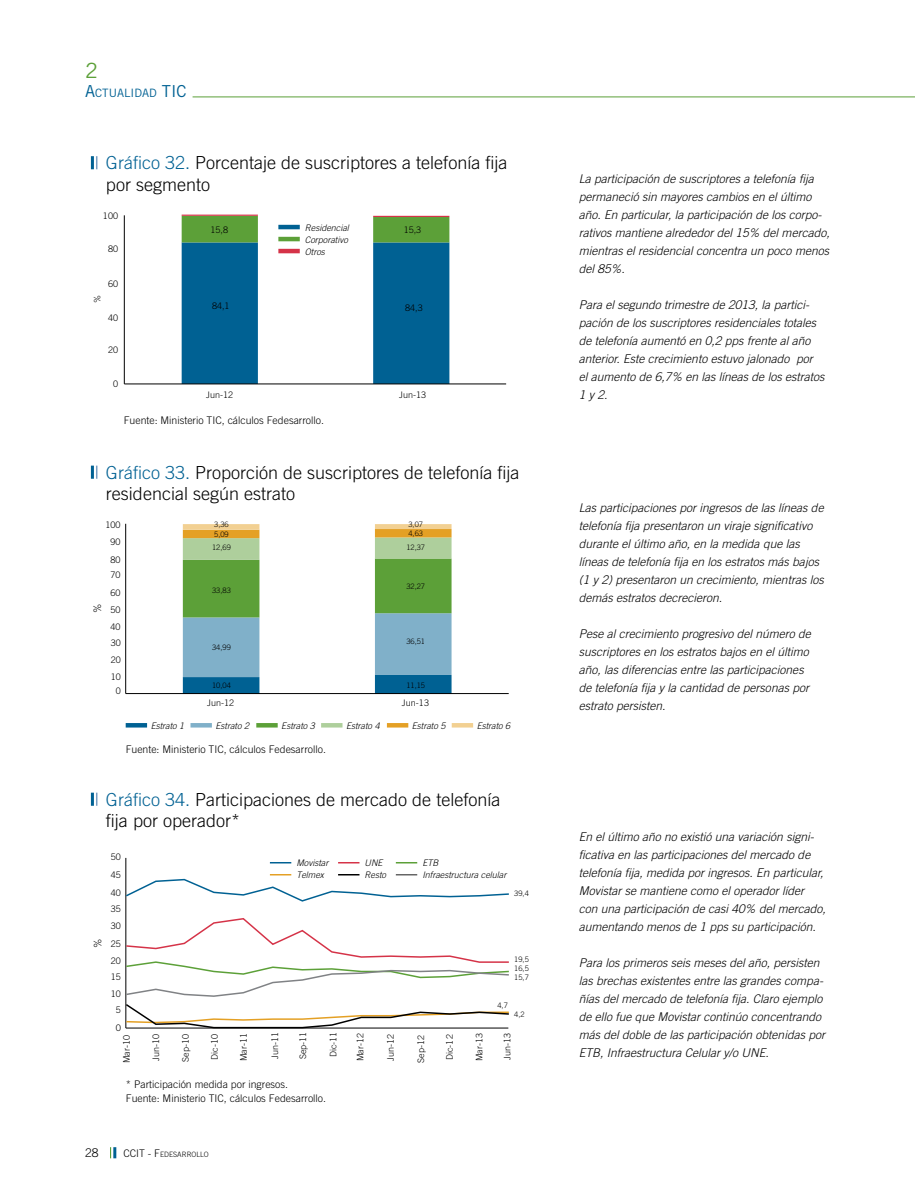
<style>
.page{position:relative;width:915px;height:1191px;background:#fff}
.page>*{position:absolute;margin:0;border:0;box-sizing:border-box;transform-origin:0 0}
.t1{font:21px "Trade Gothic";color:#5ca038}
.t2{font:300 18px/21.6px "Trade Gothic";color:#000}
.t3{font:italic 300 12px/18px "Trade Gothic";color:#000}
.t4{font:300 12px "Trade Gothic";color:#000}
.t5{font:11.55px "Trade Gothic";color:#006193}
.t6{font:300 10.5px/13.5px "Trade Gothic";color:#000}
.t7{font:italic 300 9px/12px "Trade Gothic";color:#000}
.t8{font:300 9px "Trade Gothic";color:#010101}
.t9{font:300 9px/16.2px "Trade Gothic";color:#000}
.t10{font:300 9px "Trade Gothic";color:#000;scale:1.04 1}
.t11{font:300 7.5px/9px "Trade Gothic";color:#000;text-align:justify}
.t12{font:300 7.35px "Trade Gothic";color:#000}
.s1{font-size:16.5px}
.s2{color:#006193}
.s3{font-size:10.5px}
</style>
<div class="page">
<svg style="left:110px;top:1147px;width:6px;height:11px"></svg>
<hr style="left:192px;top:96px;width:722px;height:1px;background:#5ca038">
<hr style="left:91px;top:465px;width:3px;height:14px;background:#006193">
<svg style="left:96px;top:465px;width:1px;height:14px"></svg>
<svg style="left:183px;top:524px;width:268px;height:171px"></svg>
<hr style="left:125px;top:524px;width:1px;height:169px;background:#000">
<hr style="left:126px;top:693px;width:382px;height:1px;background:#000">
<hr style="left:126px;top:723px;width:21px;height:4px;background:#006193">
<hr style="left:256px;top:723px;width:21px;height:4px;background:#5ca038">
<hr style="left:387px;top:723px;width:21px;height:4px;background:#e4a025">
<hr style="left:190px;top:723px;width:22px;height:4px;background:#80b0c9">
<hr style="left:321px;top:723px;width:21px;height:4px;background:#aecf9c">
<hr style="left:451px;top:723px;width:22px;height:4px;background:#f2d092">
<svg style="left:91px;top:792px;width:6px;height:13px"></svg>
<hr style="left:125px;top:858px;width:1px;height:170px;background:#000">
<svg style="left:125px;top:917px;width:384px;height:112px"></svg>
<svg style="left:270px;top:862px;width:21px;height:1px"></svg>
<svg style="left:338px;top:862px;width:21px;height:1px"></svg>
<svg style="left:395px;top:862px;width:22px;height:1px"></svg>
<svg style="left:125px;top:874px;width:384px;height:28px"></svg>
<hr style="left:182px;top:215px;width:76px;height:1px;background:#d53348">
<svg style="left:182px;top:216px;width:267px;height:168px"></svg>
<svg style="left:91px;top:156px;width:6px;height:13px"></svg>
<hr style="left:278px;top:225px;width:22px;height:4px;background:#006193">
<hr style="left:278px;top:237px;width:22px;height:4px;background:#5ca038">
<hr style="left:278px;top:249px;width:22px;height:4px;background:#d53348">
<hr style="left:124px;top:215px;width:1px;height:169px;background:#000">
<hr style="left:124px;top:384px;width:382px;height:1px;background:#000">
<h1 class="t1" style="left:85px;top:58px;width:14px">2</h1>
<p class="t5" style="left:85px;top:86px;width:86px"><span class="s1">A</span>CTUALIDAD <span class="s1">TIC</span></p>
<h2 class="t2" style="left:106px;top:152px;width:403px"><span class="s2">Gráfico 32.</span> Porcentaje de suscriptores a telefonía fija por segmento</h2>
<p class="t8" style="left:103px;top:210px;width:17px">100</p>
<p class="t8" style="left:108px;top:244px;width:12px">80</p>
<p class="t8" style="left:108px;top:278px;width:12px">60</p>
<p class="t8" style="left:92px;top:303px;width:10px;rotate:-90deg">%</p>
<p class="t8" style="left:108px;top:312px;width:12px">40</p>
<p class="t8" style="left:108px;top:344px;width:12px">20</p>
<p class="t8" style="left:113px;top:378px;width:7px">0</p>
<p class="t7" style="left:305px;top:221px;width:46px;text-align:justify">Residencial Corporativo Otros</p>
<p class="t9" style="left:210px;top:221px;width:19px">15,8</p>
<p class="t9" style="left:403px;top:222px;width:19px">15,3</p>
<p class="t9" style="left:212px;top:297px;width:19px">84,1</p>
<p class="t9" style="left:405px;top:299px;width:19px">84,3</p>
<p class="t8" style="left:206px;top:389px;width:29px">Jun-12</p>
<p class="t8" style="left:399px;top:389px;width:29px">Jun-13</p>
<p class="t6" style="left:124px;top:413px;width:202px">Fuente: Ministerio TIC, cálculos Fedesarrollo.</p>
<h2 class="t2" style="left:106px;top:461px;width:415px"><span class="s2">Gráfico 33.</span> Proporción de suscriptores de telefonía fija residencial según estrato</h2>
<p class="t9" style="left:105px;top:516px;width:17px">100</p>
<p class="t9" style="left:110px;top:533px;width:12px">90</p>
<p class="t9" style="left:110px;top:551px;width:12px">80</p>
<p class="t9" style="left:110px;top:567px;width:12px">70</p>
<p class="t6" style="left:91px;top:613px;width:11px;rotate:-90deg">%</p>
<p class="t9" style="left:110px;top:584px;width:12px">60</p>
<p class="t9" style="left:110px;top:601px;width:12px">50</p>
<p class="t9" style="left:111px;top:634px;width:12px">30</p>
<p class="t9" style="left:111px;top:668px;width:12px">10</p>
<p class="t9" style="left:110px;top:618px;width:12px">40</p>
<p class="t9" style="left:111px;top:651px;width:12px">20</p>
<p class="t9" style="left:116px;top:682px;width:7px">0</p>
<p class="t11" style="left:214px;top:520px;width:16px">3,36</p>
<p class="t11" style="left:408px;top:519px;width:16px">3,07</p>
<p class="t11" style="left:214px;top:530px;width:16px">5,09</p>
<p class="t11" style="left:408px;top:528px;width:16px">4,63</p>
<p class="t11" style="left:212px;top:543px;width:20px">12,69</p>
<p class="t11" style="left:406px;top:542px;width:20px">12,37</p>
<p class="t11" style="left:212px;top:585px;width:20px">33,83</p>
<p class="t11" style="left:406px;top:582px;width:20px">32,27</p>
<p class="t11" style="left:212px;top:642px;width:20px">34,99</p>
<p class="t11" style="left:406px;top:637px;width:20px">36,51</p>
<p class="t11" style="left:212px;top:681px;width:20px">10,04</p>
<p class="t11" style="left:406px;top:681px;width:20px">11,15</p>
<p class="t9" style="left:207px;top:694px;width:29px">Jun-12</p>
<p class="t9" style="left:402px;top:694px;width:29px">Jun-13</p>
<p class="t7" style="left:151px;top:719px;width:35px">Estrato 1</p>
<p class="t7" style="left:215px;top:719px;width:35px">Estrato 2</p>
<p class="t7" style="left:281px;top:719px;width:35px">Estrato 3</p>
<p class="t7" style="left:346px;top:719px;width:35px">Estrato 4</p>
<p class="t7" style="left:412px;top:719px;width:35px">Estrato 5</p>
<p class="t7" style="left:476px;top:719px;width:35px">Estrato 6</p>
<p class="t6" style="left:126px;top:742px;width:202px">Fuente: Ministerio TIC, cálculos Fedesarrollo.</p>
<h2 class="t2" style="left:106px;top:788px;width:396px"><span class="s2">Gráfico 34.</span> Participaciones de mercado de telefonía fija por operador*</h2>
<p class="t6" style="left:91px;top:948px;width:11px;rotate:-90deg">%</p>
<p class="t9" style="left:111px;top:848px;width:12px">50</p>
<p class="t9" style="left:111px;top:867px;width:12px">45</p>
<p class="t9" style="left:111px;top:884px;width:12px">40<br>35</p>
<p class="t9" style="left:111px;top:917px;width:12px">30</p>
<p class="t9" style="left:111px;top:934px;width:12px;line-height:17.4px">25<br>20</p>
<p class="t9" style="left:111px;top:968px;width:12px;line-height:17.2px">15<br>10</p>
<p class="t9" style="left:116px;top:1001px;width:7px">5</p>
<p class="t10" style="left:116px;top:1022px;width:7px">0</p>
<p class="t8" style="left:121px;top:1063px;width:29px;rotate:-90deg">Mar-10</p>
<p class="t8" style="left:150px;top:1061px;width:29px;rotate:-90deg">Jun-10</p>
<p class="t8" style="left:180px;top:1061px;width:29px;rotate:-90deg">Sep-10</p>
<p class="t8" style="left:209px;top:1059px;width:27px;rotate:-90deg">Dic-10</p>
<p class="t8" style="left:238px;top:1061px;width:29px;rotate:-90deg">Mar-11</p>
<p class="t7" style="left:296px;top:857px;width:33px">Movistar<br>Telmex</p>
<p class="t7" style="left:364px;top:857px;width:23px">UNE<br>Resto</p>
<p class="t7" style="left:422px;top:857px;width:86px">ETB<br>Infraestructura celular</p>
<p class="t11" style="left:514px;top:888px;width:16px">39,4</p>
<p class="t11" style="left:514px;top:955px;width:16px">19,5<br>16,5<br>15,7</p>
<p class="t11" style="left:497px;top:1000px;width:12px">4,7</p>
<p class="t8" style="left:269px;top:1058px;width:29px;rotate:-90deg">Jun-11</p>
<p class="t8" style="left:297px;top:1059px;width:29px;rotate:-90deg">Sep-11</p>
<p class="t8" style="left:328px;top:1057px;width:27px;rotate:-90deg">Dic-11</p>
<p class="t8" style="left:355px;top:1061px;width:29px;rotate:-90deg">Mar-12</p>
<p class="t8" style="left:385px;top:1061px;width:29px;rotate:-90deg">Jun-12</p>
<p class="t11" style="left:514px;top:1010px;width:12px">4,2</p>
<p class="t8" style="left:415px;top:1062px;width:29px;rotate:-90deg">Sep-12</p>
<p class="t8" style="left:444px;top:1060px;width:27px;rotate:-90deg">Dic-12</p>
<p class="t8" style="left:474px;top:1061px;width:29px;rotate:-90deg">Mar-13</p>
<p class="t8" style="left:502px;top:1060px;width:29px;rotate:-90deg">Jun-13</p>
<p class="t6" style="left:126px;top:1077px;width:202px">* Participación medida por ingresos.<br>Fuente: Ministerio TIC, cálculos Fedesarrollo.</p>
<p class="t4" style="left:85px;top:1145px;width:15px">28</p>
<p class="t12" style="left:123px;top:1149px;width:87px"><span class="s3">CCIT - F</span>EDESARROLLO</p>
<p class="t3" style="left:578px;top:169px;width:252px">La participación de suscriptores a telefonía fija permaneció sin mayores cambios en el último año. En particular, la participación de los corpo&shy;rativos mantiene alrededor del 15% del mercado, mientras el residencial concentra un poco menos del 85%.</p>
<p class="t3" style="left:578px;top:295px;width:247px">Para el segundo trimestre de 2013, la partici&shy;pación de los suscriptores residenciales totales de telefonía aumentó en 0,2 pps frente al año anterior. Este crecimiento estuvo jalonado por el aumento de 6,7% en las líneas de los estratos 1 y 2.</p>
<p class="t3" style="left:578px;top:498px;width:246px">Las participaciones por ingresos de las líneas de telefonía fija presentaron un viraje significativo durante el último año, en la medida que las líneas de telefonía fija en los estratos más bajos (1 y 2) presentaron un crecimiento, mientras los demás estratos decrecieron.</p>
<p class="t3" style="left:578px;top:624px;width:233px">Pese al crecimiento progresivo del número de suscriptores en los estratos bajos en el último año, las diferencias entre las participaciones de telefonía fija y la cantidad de personas por estrato persisten.</p>
<p class="t3" style="left:578px;top:827px;width:248px">En el último año no existió una variación signi&shy;ficativa en las participaciones del mercado de telefonía fija, medida por ingresos. En particular, Movistar se mantiene como el operador líder con una participación de casi 40% del mercado, aumentando menos de 1 pps su participación.</p>
<p class="t3" style="left:578px;top:953px;width:248px">Para los primeros seis meses del año, persisten las brechas existentes entre las grandes compa&shy;ñías del mercado de telefonía fija. Claro ejemplo de ello fue que Movistar continúo concentrando más del doble de las participación obtenidas por ETB, Infraestructura Celular y/o UNE.</p>
</div>
